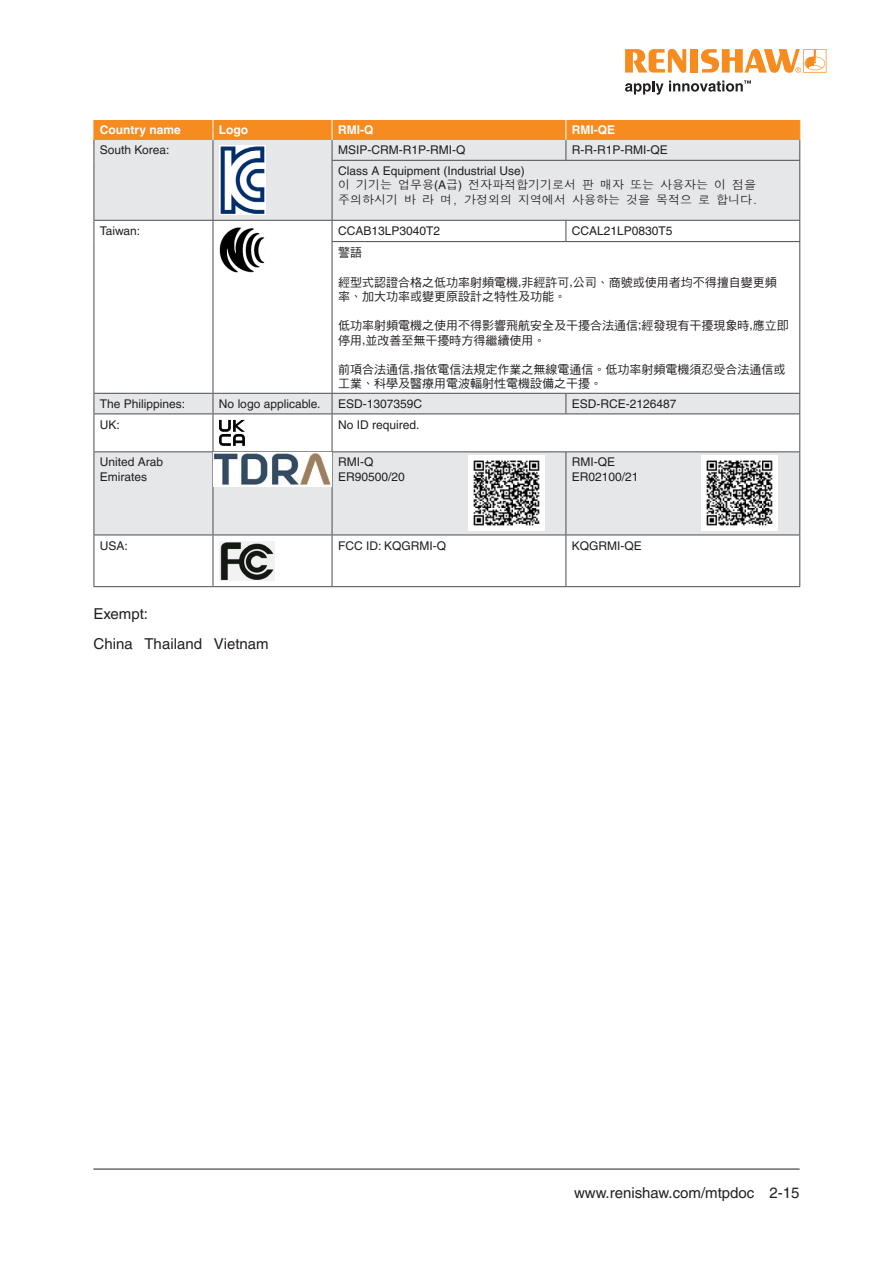
<style>
.page{position:relative;width:893px;height:1263px;background:#fff}
.page>*{position:absolute;margin:0;border:0;box-sizing:border-box;transform-origin:0 0}
._10pt_Body_Text{font:15px "Helvetica LT Pro";color:#231f20}
.Table_body_left_aligned{font:12px/14.4px "Helvetica LT Pro";color:#231f20}
.Table_body_left_aligned-2{font:12px "DF Hei Md HKSCS U";color:#231f20}
.Table_body_left_aligned-3{font:12px "Dotum Che";color:#231f20}
.Inside_Table_header_left_aligned{font:700 12px "Helvetica LT Pro";color:#fff}
.s1{font-family:"Helvetica LT Pro"}
</style>
<div class="page">
<hr style="left:93px;top:1169px;width:707px;height:1px;background:#231f20">
<div style="left:95px;top:160px;width:704px;height:60px;background:#e6e7e9"></div>
<svg style="left:95px;top:221px;width:704px;height:365px"></svg>
<hr style="left:94px;top:160px;width:1px;height:60px;background:#4d4b4d">
<hr style="left:213px;top:160px;width:1px;height:60px;background:#4d4b4d">
<hr style="left:332px;top:160px;width:234px;height:1px;background:#4d4b4d">
<hr style="left:332px;top:161px;width:1px;height:59px;background:#4d4b4d">
<hr style="left:566px;top:160px;width:234px;height:1px;background:#4d4b4d">
<hr style="left:799px;top:161px;width:1px;height:59px;background:#4d4b4d">
<svg style="left:94px;top:221px;width:1px;height:21px"></svg>
<hr style="left:94px;top:242px;width:1px;height:151px;background:#4d4b4d">
<hr style="left:94px;top:393px;width:119px;height:1px;background:#4d4b4d">
<svg style="left:94px;top:394px;width:1px;height:19px"></svg>
<hr style="left:94px;top:413px;width:119px;height:1px;background:#4d4b4d">
<hr style="left:94px;top:414px;width:1px;height:37px;background:#4d4b4d">
<hr style="left:94px;top:451px;width:119px;height:1px;background:#4d4b4d">
<hr style="left:94px;top:452px;width:1px;height:83px;background:#4d4b4d">
<hr style="left:94px;top:535px;width:119px;height:1px;background:#4d4b4d">
<hr style="left:94px;top:535px;width:1px;height:51px;background:#4d4b4d">
<hr style="left:94px;top:586px;width:119px;height:1px;background:#4d4b4d">
<hr style="left:94px;top:220px;width:119px;height:1px;background:#4d4b4d">
<hr style="left:213px;top:220px;width:119px;height:1px;background:#4d4b4d">
<svg style="left:213px;top:221px;width:1px;height:21px"></svg>
<hr style="left:332px;top:220px;width:234px;height:1px;background:#4d4b4d">
<svg style="left:332px;top:221px;width:1px;height:20px"></svg>
<hr style="left:566px;top:220px;width:234px;height:1px;background:#4d4b4d">
<svg style="left:566px;top:221px;width:1px;height:20px"></svg>
<svg style="left:799px;top:221px;width:1px;height:20px"></svg>
<hr style="left:213px;top:242px;width:1px;height:151px;background:#4d4b4d">
<hr style="left:332px;top:241px;width:234px;height:1px;background:#4d4b4d">
<hr style="left:332px;top:242px;width:1px;height:151px;background:#4d4b4d">
<hr style="left:566px;top:241px;width:234px;height:1px;background:#4d4b4d">
<hr style="left:799px;top:242px;width:1px;height:151px;background:#4d4b4d">
<hr style="left:213px;top:393px;width:119px;height:1px;background:#4d4b4d">
<svg style="left:213px;top:394px;width:1px;height:19px"></svg>
<hr style="left:332px;top:393px;width:234px;height:1px;background:#4d4b4d">
<svg style="left:332px;top:394px;width:1px;height:19px"></svg>
<hr style="left:566px;top:393px;width:234px;height:1px;background:#4d4b4d">
<svg style="left:566px;top:394px;width:1px;height:19px"></svg>
<svg style="left:799px;top:394px;width:1px;height:19px"></svg>
<hr style="left:213px;top:413px;width:119px;height:1px;background:#4d4b4d">
<hr style="left:213px;top:414px;width:1px;height:37px;background:#4d4b4d">
<hr style="left:332px;top:413px;width:234px;height:1px;background:#4d4b4d">
<hr style="left:332px;top:414px;width:1px;height:37px;background:#4d4b4d">
<hr style="left:566px;top:413px;width:234px;height:1px;background:#4d4b4d">
<hr style="left:799px;top:414px;width:1px;height:37px;background:#4d4b4d">
<hr style="left:213px;top:451px;width:119px;height:1px;background:#4d4b4d">
<hr style="left:213px;top:452px;width:1px;height:83px;background:#4d4b4d">
<hr style="left:332px;top:451px;width:234px;height:1px;background:#4d4b4d">
<hr style="left:332px;top:452px;width:1px;height:83px;background:#4d4b4d">
<hr style="left:566px;top:451px;width:234px;height:1px;background:#4d4b4d">
<hr style="left:566px;top:452px;width:1px;height:83px;background:#4d4b4d">
<hr style="left:799px;top:452px;width:1px;height:83px;background:#4d4b4d">
<hr style="left:213px;top:535px;width:119px;height:1px;background:#4d4b4d">
<hr style="left:213px;top:535px;width:1px;height:51px;background:#4d4b4d">
<hr style="left:332px;top:535px;width:234px;height:1px;background:#4d4b4d">
<hr style="left:332px;top:535px;width:1px;height:51px;background:#4d4b4d">
<hr style="left:566px;top:535px;width:234px;height:1px;background:#4d4b4d">
<hr style="left:566px;top:535px;width:1px;height:51px;background:#4d4b4d">
<hr style="left:799px;top:535px;width:1px;height:51px;background:#4d4b4d">
<hr style="left:213px;top:586px;width:119px;height:1px;background:#4d4b4d">
<hr style="left:332px;top:586px;width:234px;height:1px;background:#4d4b4d">
<hr style="left:566px;top:586px;width:234px;height:1px;background:#4d4b4d">
<svg style="left:94px;top:119px;width:706px;height:41px;background:#edb984"></svg>
<img style="left:219px;top:146px;width:47px;height:68px">
<img style="left:219px;top:226px;width:46px;height:48px">
<svg style="left:219px;top:420px;width:26px;height:26px"></svg>
<img style="left:213px;top:452px;width:119px;height:35px">
<img style="left:219px;top:541px;width:55px;height:40px">
<img style="left:469px;top:455px;width:76px;height:76px">
<img style="left:701px;top:455px;width:76px;height:76px">
<svg style="left:625px;top:49px;width:61px;height:24px"></svg>
<div style="left:690px;top:49px;width:8px;height:24px;background:#f68c1f"></div>
<svg style="left:701px;top:49px;width:125px;height:24px"></svg>
<svg style="left:625px;top:80px;width:126px;height:15px"></svg>
<p class="Inside_Table_header_left_aligned" style="left:100px;top:123px;width:82px">Country name</p>
<p class="Inside_Table_header_left_aligned" style="left:219px;top:123px;width:31px">Logo</p>
<p class="Inside_Table_header_left_aligned" style="left:338px;top:123px;width:37px">RMI-Q</p>
<p class="Inside_Table_header_left_aligned" style="left:572px;top:123px;width:45px">RMI-QE</p>
<p class="Table_body_left_aligned" style="left:100px;top:143px;width:71px">South Korea:</p>
<p class="Table_body_left_aligned" style="left:338px;top:143px;width:129px">MSIP-CRM-R1P-RMI-Q</p>
<p class="Table_body_left_aligned" style="left:572px;top:143px;width:97px">R-R-R1P-RMI-QE</p>
<p class="Table_body_left_aligned" style="left:338px;top:163px;width:188px">Class A Equipment (Industrial Use)</p>
<p class="Table_body_left_aligned-3" style="left:338px;top:179px;width:419px">이 기기는 업무용<span class="s1">(A</span>급<span class="s1">)</span> 전자파적합기기로서 판 매자 또는 사용자는 이 점을</p>
<p class="Table_body_left_aligned-3" style="left:338px;top:193px;width:422px">주의하시기 바 라 며, 가정외의 지역에서 사용하는 것을 목적으 로 합니다.</p>
<p class="Table_body_left_aligned" style="left:100px;top:223px;width:42px">Taiwan:</p>
<p class="Table_body_left_aligned" style="left:338px;top:223px;width:104px">CCAB13LP3040T2</p>
<p class="Table_body_left_aligned" style="left:572px;top:223px;width:102px">CCAL21LP0830T5</p>
<p class="Table_body_left_aligned-2" style="left:338px;top:247px;width:25px">警語</p>
<p class="Table_body_left_aligned-2" style="left:338px;top:276px;width:440px">經型式認證合格之低功率射頻電機<span class="s1">,</span>非經許可<span class="s1">,</span>公司、商號或使用者均不得擅自變更頻</p>
<p class="Table_body_left_aligned-2" style="left:338px;top:290px;width:230px">率、加大功率或變更原設計之特性及功能。</p>
<p class="Table_body_left_aligned-2" style="left:338px;top:320px;width:452px">低功率射頻電機之使用不得影響飛航安全及干擾合法通信<span class="s1">;</span>經發現有干擾現象時<span class="s1">,</span>應立即</p>
<p class="Table_body_left_aligned-2" style="left:338px;top:334px;width:209px">停用<span class="s1">,</span>並改善至無干擾時方得繼續使用。</p>
<p class="Table_body_left_aligned-2" style="left:338px;top:363px;width:449px">前項合法通信<span class="s1">,</span>指依電信法規定作業之無線電通信。低功率射頻電機須忍受合法通信或</p>
<p class="Table_body_left_aligned-2" style="left:338px;top:378px;width:266px">工業、科學及醫療用電波輻射性電機設備之干擾。</p>
<p class="Table_body_left_aligned" style="left:100px;top:396px;width:87px">The Philippines:</p>
<p class="Table_body_left_aligned" style="left:219px;top:396px;width:103px">No logo applicable.</p>
<p class="Table_body_left_aligned" style="left:338px;top:396px;width:86px">ESD-1307359C</p>
<p class="Table_body_left_aligned" style="left:572px;top:396px;width:106px">ESD-RCE-2126487</p>
<p class="Table_body_left_aligned" style="left:100px;top:417px;width:22px">UK:</p>
<p class="Table_body_left_aligned" style="left:338px;top:417px;width:83px">No ID required.</p>
<p class="Table_body_left_aligned" style="left:100px;top:455px;width:65px">United Arab<br>Emirates</p>
<p class="Table_body_left_aligned" style="left:338px;top:455px;width:37px">RMI-Q</p>
<p class="Table_body_left_aligned" style="left:572px;top:455px;width:45px">RMI-QE</p>
<p class="Table_body_left_aligned" style="left:572px;top:469px;width:68px">ER02100/21</p>
<p class="Table_body_left_aligned" style="left:338px;top:469px;width:68px">ER90500/20</p>
<p class="Table_body_left_aligned" style="left:100px;top:538px;width:30px">USA:</p>
<p class="Table_body_left_aligned" style="left:338px;top:538px;width:110px">FCC ID: KQGRMI-Q</p>
<p class="Table_body_left_aligned" style="left:572px;top:538px;width:72px">KQGRMI-QE</p>
<p class="_10pt_Body_Text" style="left:94px;top:605px;width:56px">Exempt:</p>
<p class="_10pt_Body_Text" style="left:94px;top:635px;width:177px">China Thailand Vietnam</p>
<p class="_10pt_Body_Text" style="left:574px;top:1184px;width:227px">www.renishaw.com/mtpdoc 2-15</p>
</div>
